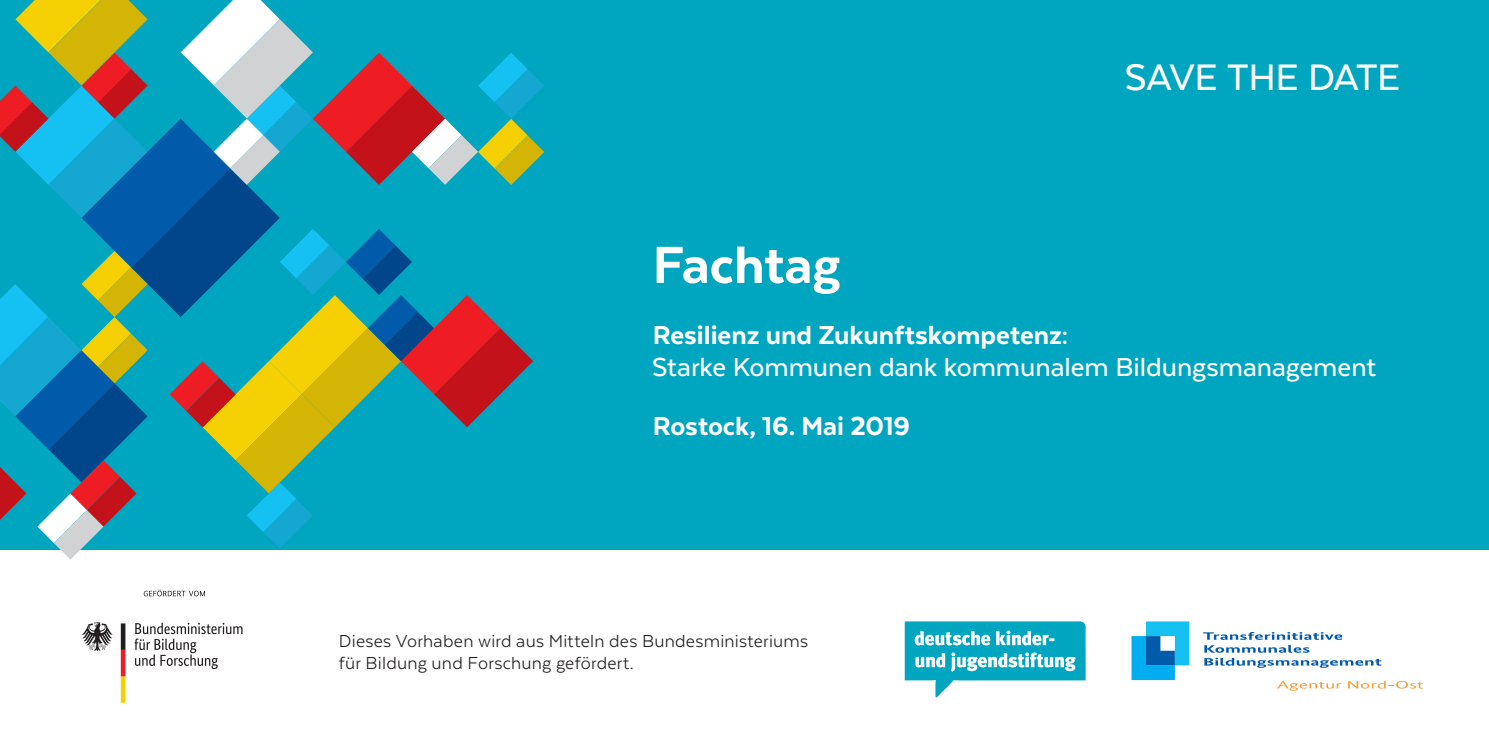
<style>
.page{position:relative;width:1489px;height:745px;background:#fff}
.page>*{position:absolute;margin:0;border:0;box-sizing:border-box;transform-origin:0 0}
.t1{font:800 60px "Texta";letter-spacing:-.005em;color:#fff}
.t2{font:500 42.5px "Texta";letter-spacing:-.015em;color:#fff}
.t3{font:800 30px "Texta";color:#fff}
.t4{font:500 30px "Texta";color:#fff}
.t5{font:20px/22.5px "Texta";letter-spacing:.01em;color:#231f20}
</style>
<div class="page">
<div style="left:0;top:0;width:1488px;height:549px;background:#00a5c0"></div>
<svg style="left:0;top:0;width:544px;height:559px"></svg>
<svg style="left:904px;top:621px;width:181px;height:76px"></svg>
<svg style="left:1277px;top:681px;width:64px;height:9px"></svg>
<svg style="left:1348px;top:680px;width:74px;height:8px"></svg>
<svg style="left:1203px;top:632px;width:178px;height:35px"></svg>
<svg style="left:1131px;top:621px;width:58px;height:58px"></svg>
<svg style="left:134px;top:622px;width:108px;height:46px"></svg>
<svg style="left:144px;top:589px;width:61px;height:7px"></svg>
<svg style="left:121px;top:623px;width:4px;height:79px"></svg>
<svg style="left:82px;top:622px;width:31px;height:28px"></svg>
<p class="t2" style="left:1124px;top:55px;width:277px">SAVE THE DATE</p>
<p class="t1" style="left:652px;top:233px;width:190px">Fachtag</p>
<p class="t3" style="left:652px;top:319px;width:417px">Resilienz und Zukunftskompetenz:</p>
<p class="t4" style="left:652px;top:352px;width:725px">Starke Kommunen dank kommunalem Bildungsmanagement</p>
<p class="t3" style="left:652px;top:410px;width:259px">Rostock, 16. Mai 2019</p>
<p class="t5" style="left:339px;top:629px;width:471px">Dieses Vorhaben wird aus Mitteln des Bundesministeriums für Bildung und Forschung gefördert.</p>
</div>
